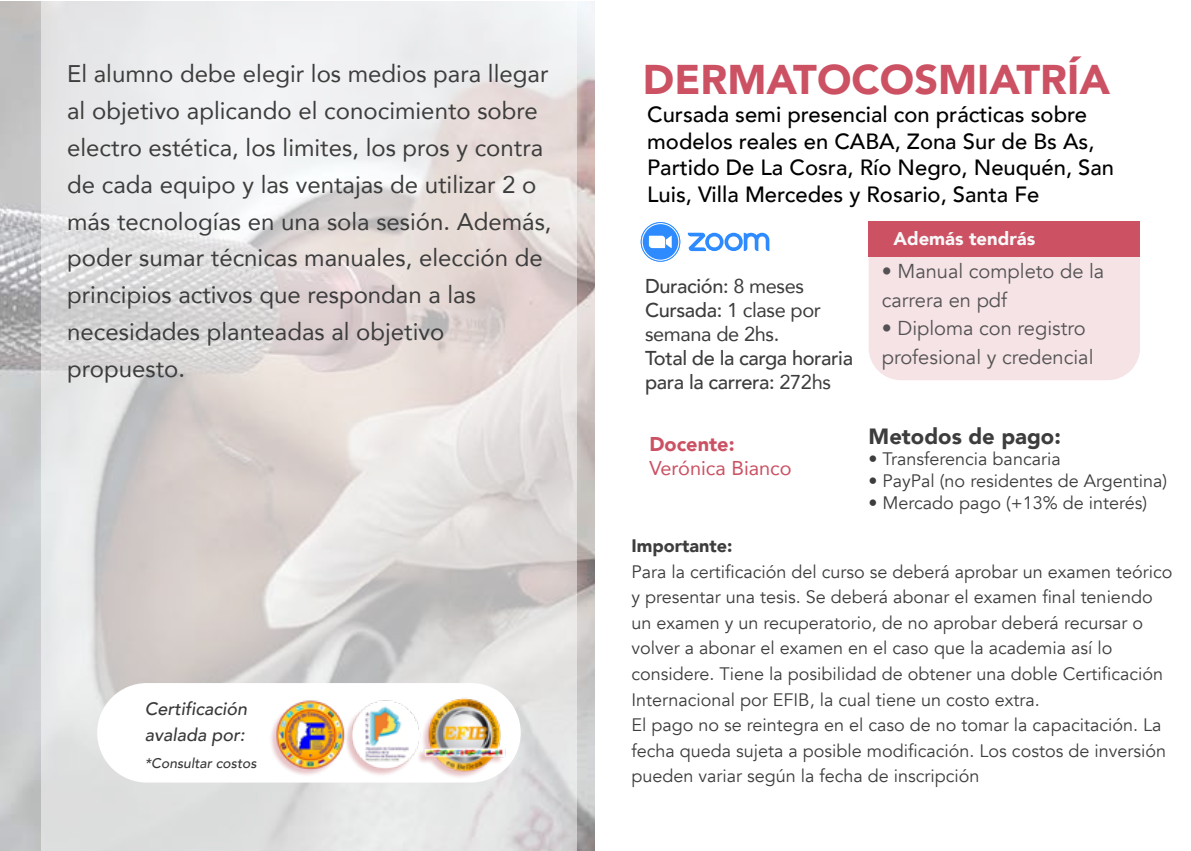
<style>
.page{position:relative;width:1191px;height:851px;background:#fff}
.page>*{position:absolute;margin:0;border:0;box-sizing:border-box;transform-origin:0 0}
.t1{font:900 41.4px "Avenir";color:#cb5163}
.t2{font:24px/36.8px "Avenir";color:#3d3d3d}
.t3{font:500 22px/26.4px "Avenir";color:#000}
.t4{font:900 22px "Avenir";color:#3d3d3d}
.t5{font:20px/28.4px "Avenir";color:#545252}
.t6{font:20px/24px "Avenir";letter-spacing:-.02em;color:#3d3d3d}
.t7{font:500 20px/24px "Avenir";letter-spacing:-.02em;color:#3d3d3d}
.t8{font:20px "Avenir";color:#cb5163}
.t9{font:900 20px "Avenir";color:#cb5163}
.t10{font:900 18.4px "Avenir";color:#f8f8f8}
.t11{font:18px/25.6px "Avenir";color:#3d3d3d}
.t12{font:italic 500 18px/25.6px "Avenir";color:#3a3838}
.t13{font:900 18px "Avenir";color:#3d3d3d}
.t14{font:italic 500 14px "Avenir";color:#3a3838}
.s1{font-weight:500}
.s2{font-weight:400}
</style>
<div class="page">
<img style="left:0;top:1px;width:595px;height:849px">
<svg style="left:41px;top:1px;width:536px;height:849px;background:#e1dddd"></svg>
<svg style="left:641px;top:222px;width:39px;height:39px"></svg>
<div style="left:641px;top:222px;width:39px;height:39px;border:1px solid #2d8bff;border-radius:50%"></div>
<div style="left:643px;top:224px;width:35px;height:36px;background:#2d8bff;border-radius:50%"></div>
<svg style="left:649px;top:236px;width:22px;height:12px"></svg>
<svg style="left:688px;top:232px;width:81px;height:20px"></svg>
<div style="left:868px;top:228px;width:272px;height:152px;background:#f5e3e6;border-radius:32px"></div>
<div style="left:868px;top:221px;width:272px;height:35px;background:#cb5163"></div>
<div style="left:97px;top:683px;width:424px;height:99px;background:#fff;border-radius:50px"></div>
<img style="left:260px;top:679px;width:261px;height:112px">
<p class="t2" style="left:67px;top:55px;width:486px">El alumno debe elegir los medios para llegar al objetivo aplicando el conocimiento sobre electro estética, los limites, los pros y contra de cada equipo y las ventajas de utilizar 2 o más tecnologías en una sola sesión. Además, poder sumar técnicas manuales, elección de principios activos que respondan a las necesidades planteadas al objetivo propuesto.</p>
<h1 class="t1" style="left:643px;top:44px;width:468px">DERMATOCOSMIATRÍA</h1>
<p class="t3" style="left:647px;top:100px;width:468px">Cursada semi presencial con prácticas sobre modelos reales en CABA, Zona Sur de Bs As, Partido De La Cosra, Río Negro, Neuquén, San Luis, Villa Mercedes y Rosario, Santa Fe</p>
<p class="t10" style="left:893px;top:222px;width:143px">Además tendrás</p>
<p class="t5" style="left:881px;top:258px;width:224px">• Manual completo de la carrera en pdf</p>
<p class="t5" style="left:881px;top:314px;width:213px">• Diploma con registro profesional y credencial</p>
<p class="t6" style="left:645px;top:273px;width:177px"><span class="s1">Duración:</span> 8 meses<br><span class="s1">Cursada:</span> 1 clase por semana de 2hs.</p>
<p class="t7" style="left:645px;top:344px;width:209px">Total de la carga horaria para la carrera: <span class="s2">272hs</span></p>
<p class="t12" style="left:145px;top:696px;width:104px">Certificación avalada por:</p>
<p class="t14" style="left:145px;top:754px;width:114px">*Consultar costos</p>
<p class="t9" style="left:649px;top:426px;width:87px">Docente:</p>
<p class="t8" style="left:649px;top:451px;width:144px">Verónica Bianco</p>
<p class="t4" style="left:868px;top:417px;width:194px">Metodos de pago:</p>
<p class="t11" style="left:868px;top:446px;width:194px">• Transferencia bancaria</p>
<p class="t11" style="left:868px;top:468px;width:300px">• PayPal (no residentes de Argentina)</p>
<p class="t11" style="left:868px;top:490px;width:280px">• Mercado pago (+13% de interés)</p>
<p class="t13" style="left:631px;top:530px;width:102px">Importante:</p>
<p class="t11" style="left:631px;top:558px;width:543px">Para la certificación del curso se deberá aprobar un examen teórico y presentar una tesis. Se deberá abonar el examen final teniendo un examen y un recuperatorio, de no aprobar deberá recursar o volver a abonar el examen en el caso que la academia así lo considere. Tiene la posibilidad de obtener una doble Certificación Internacional por EFIB, la cual tiene un costo extra.<br>El pago no se reintegra en el caso de no tomar la capacitación. La fecha queda sujeta a posible modificación. Los costos de inversión pueden variar según la fecha de inscripción</p>
</div>
